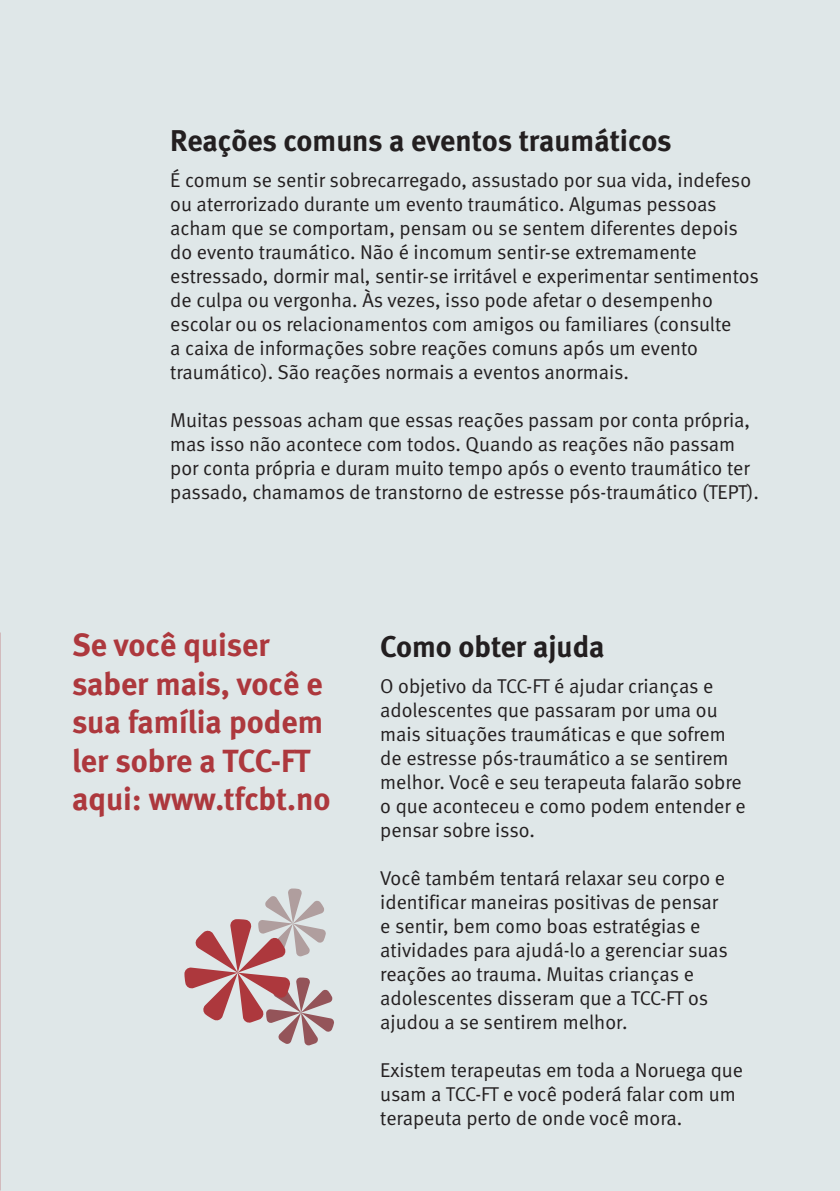
<style>
.page{position:relative;width:840px;height:1191px;background:#fff}
.page>*{position:absolute;margin:0;border:0;box-sizing:border-box;transform-origin:0 0}
.t1{font:700 32px/38.4px "Meta";color:#ad383d}
.t2{font:700 30px "Meta";color:#231f20}
.t3{font:20px/24px "Meta Normal LF";color:#231f20}
</style>
<div class="page">
<div style="left:0;top:0;width:839px;height:1191px;background:#dfe7e8"></div>
<svg style="left:184px;top:888px;width:150px;height:158px"></svg>
<h2 class="t2" style="left:170px;top:122px;width:502px">Reações comuns a eventos traumáticos</h2>
<p class="t3" style="left:170px;top:167px;width:590px">É comum se sentir sobrecarregado, assustado por sua vida, indefeso ou aterrorizado durante um evento traumático. Algumas pessoas acham que se comportam, pensam ou se sentem diferentes depois do evento traumático. Não é incomum sentir-se extremamente estressado, dormir mal, sentir-se irritável e experimentar sentimentos de culpa ou vergonha. Às vezes, isso pode afetar o desempenho escolar ou os relacionamentos com amigos ou familiares (consulte<br>a caixa de informações sobre reações comuns após um evento traumático). São reações normais a eventos anormais.</p>
<p class="t3" style="left:170px;top:407px;width:590px">Muitas pessoas acham que essas reações passam por conta própria, mas isso não acontece com todos. Quando as reações não passam por conta própria e duram muito tempo após o evento traumático ter passado, chamamos de transtorno de estresse pós-traumático (TEPT).</p>
<h1 class="t1" style="left:72px;top:625px;width:260px">Se você quiser saber mais, você e sua família podem ler sobre a TCC-FT aqui: www.tfcbt.no</h1>
<h2 class="t2" style="left:380px;top:628px;width:225px">Como obter ajuda</h2>
<p class="t3" style="left:380px;top:673px;width:366px">O objetivo da TCC-FT é ajudar crianças e adolescentes que passaram por uma ou mais situações traumáticas e que sofrem de estresse pós-traumático a se sentirem melhor. Você e seu terapeuta falarão sobre o que aconteceu e como podem entender e pensar sobre isso.</p>
<p class="t3" style="left:380px;top:865px;width:349px">Você também tentará relaxar seu corpo e identificar maneiras positivas de pensar e sentir, bem como boas estratégias e atividades para ajudá-lo a gerenciar suas reações ao trauma. Muitas crianças e adolescentes disseram que a TCC-FT os ajudou a se sentirem melhor.</p>
<p class="t3" style="left:380px;top:1057px;width:364px">Existem terapeutas em toda a Noruega que usam a TCC-FT e você poderá falar com um terapeuta perto de onde você mora.</p>
</div>
